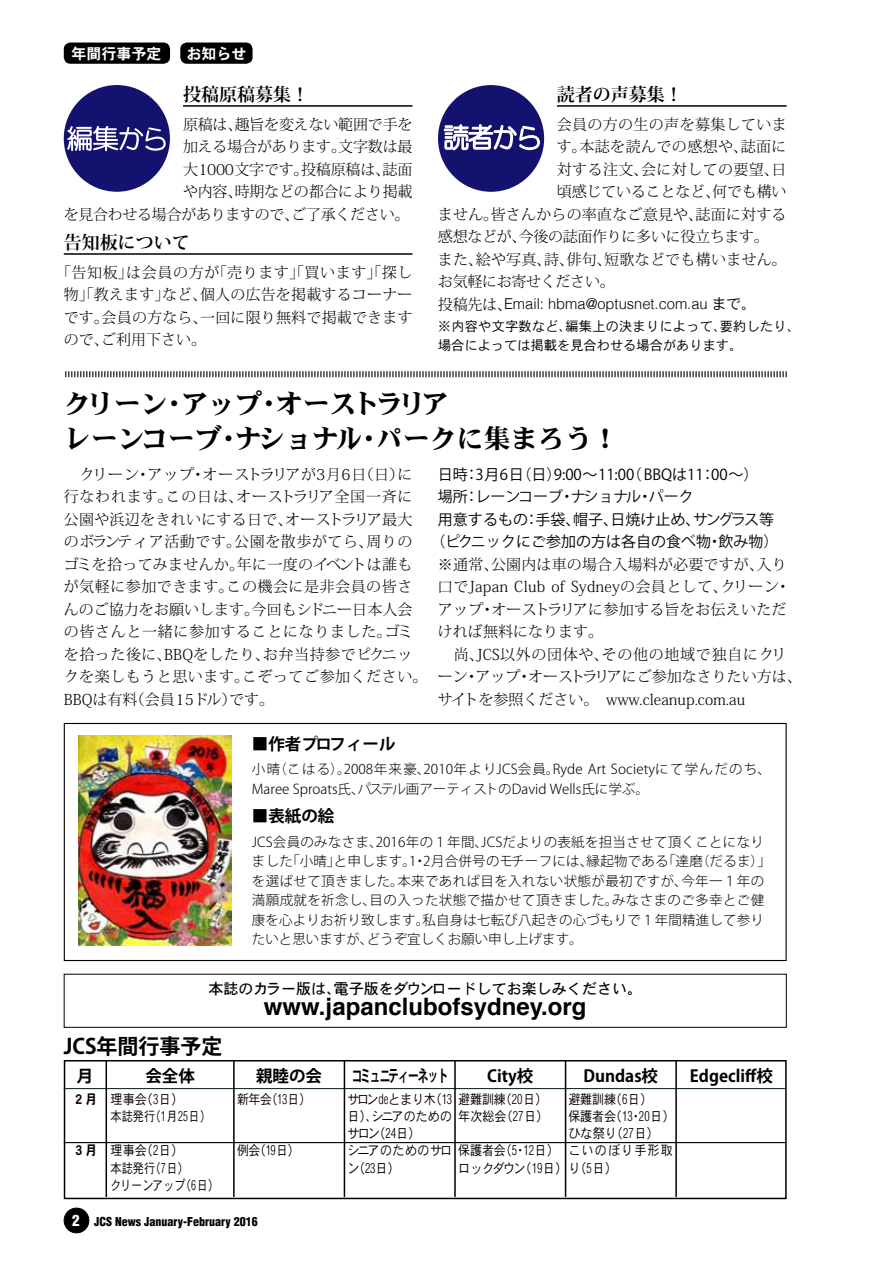
<style>
.page{position:relative;width:893px;height:1263px;background:#fff}
.page>*{position:absolute;margin:0;border:0;box-sizing:border-box;transform-origin:0 0}
.t1{font:27px/34.5px "DFHS Mincho W9";color:#000}
.t2{font:700 24px "Helvetica";color:#000}
.t3{font:700 21px "Koz Go Pro";color:#000}
.t4{font:700 18px "Koz Min Pro";color:#000}
.t5{font:700 16.5px "Koz Go Pro";color:#000}
.t6{font:700 16.5px "Koz Go Pro";letter-spacing:-.075em;color:#000;scale:.65 1}
.t7{font:300 15px/22.5px "Koz Min Pro";letter-spacing:.015em;color:#000;text-align:justify}
.t8{font:300 15px/22.5px "Koz Min Pro";letter-spacing:.035em;color:#000}
.t9{font:15px "Koz Go Pro";color:#000}
.t10{font:300 15px/22.5px "Koz Min Pro";letter-spacing:-.015em;color:#000;text-align:right}
.t11{font:300 15px "Koz Min Pro";letter-spacing:-.02em;color:#000}
.t12{font:300 15px "Helvetica";color:#000}
.t13{font:15px "DFHS Gothic W5";color:#000}
.t14{font:300 15px "Koz Min Pro";letter-spacing:-.01em;color:#000}
.t15{font:15px "DFHS Gothic W7";color:#fff}
.t16{font:300 13.5px/19.5px "Koz Go Pro";letter-spacing:.015em;color:#000}
.t17{font:13.5px/17.2px "DFHS Gothic W3";color:#000;scale:.9 1}
.t18{font:13.5px/17.2px "DFHS Gothic W3";letter-spacing:-.02em;color:#000;scale:.9 1}
.t19{font:13.5px/19.5px "DFHS Gothic W3";color:#000}
.t20{font:13.5px "DFHS Gothic W3";color:#000;scale:.88 1}
.t21{font:13.5px "DFHS Gothic W7";color:#000;scale:.9 1}
.t22{font:900 condensed 12px "Helvetica";color:#000}
.s1{font-family:"Koz Min Pro"}
.s2{font-family:"DFHS Gothic W3";font-weight:400}
.s3{font-family:"Helvetica";font-weight:300;font-stretch:condensed}
.s4{font-size:15px;color:#fff}
</style>
<div class="page">
<div style="left:64px;top:1208px;width:25px;height:25px;background:#000;border-radius:50%"></div>
<div style="left:64px;top:1208px;width:25px;height:25px;border:1px solid #000;border-radius:50%"></div>
<hr style="left:557px;top:105px;width:230px;height:2px;background:#000">
<div style="left:64px;top:1060px;width:723px;height:139px;border:2px solid #000"></div>
<hr style="left:64px;top:1142px;width:723px;height:1px;background:#000">
<div style="left:64px;top:43px;width:106px;height:21px;background:#000;border-radius:7px"></div>
<hr style="left:64px;top:1088px;width:723px;height:1px;background:#1f3134">
<hr style="left:106px;top:1061px;width:1px;height:136px;background:#000">
<hr style="left:233px;top:1061px;width:2px;height:136px;background:#000">
<hr style="left:344px;top:1061px;width:1px;height:136px;background:#000">
<hr style="left:454px;top:1061px;width:2px;height:136px;background:#000">
<hr style="left:565px;top:1061px;width:1px;height:136px;background:#000">
<hr style="left:675px;top:1061px;width:2px;height:136px;background:#000">
<hr style="left:183px;top:105px;width:229px;height:2px;background:#000">
<hr style="left:64px;top:253px;width:348px;height:2px;background:#000">
<div style="left:64px;top:85px;width:106px;height:107px;background:#14126f;border-radius:50%"></div>
<svg style="left:67px;top:126px;width:99px;height:25px"></svg>
<div style="left:438px;top:85px;width:106px;height:107px;background:#14126f;border-radius:50%"></div>
<svg style="left:443px;top:114px;width:98px;height:37px"></svg>
<div style="left:180px;top:43px;width:73px;height:21px;background:#000;border-radius:7px"></div>
<div style="left:64px;top:974px;width:723px;height:54px;border:1px solid #000"></div>
<svg style="left:65px;top:371px;width:722px;height:7px"></svg>
<img style="left:79px;top:735px;width:153px;height:211px">
<div style="left:64px;top:723px;width:723px;height:238px;border:1px solid #000"></div>
<p class="t15" style="left:71px;top:46px;width:92px">年間行事予定</p>
<p class="t15" style="left:186px;top:46px;width:62px">お知らせ</p>
<p class="t4" style="left:183px;top:81px;width:127px">投稿原稿募集！</p>
<p class="t10" style="left:64px;top:112px;width:350px">原稿は、趣旨を変えない範囲で手を<br>加える場合があります。文字数は最<br>大1000文字です。投稿原稿は、誌面<br>や内容、時期などの都合により掲載<br>を見合わせる場合がありますので、ご了承ください。</p>
<p class="t4" style="left:64px;top:229px;width:127px">告知板について</p>
<p class="t7" style="left:64px;top:260px;width:350px;text-indent:-8px">「告知板」は会員の方が「売ります」「買います」「探し物」「教えます」など、個人の広告を掲載するコーナーです。会員の方なら、一回に限り無料で掲載できますので、ご利用下さい。</p>
<p class="t4" style="left:557px;top:81px;width:127px">読者の声募集！</p>
<p class="t7" style="left:557px;top:112px;width:231px">会員の方の生の声を募集していま</p>
<p class="t7" style="left:557px;top:135px;width:231px">す。本誌を読んでの感想や、誌面に</p>
<p class="t7" style="left:557px;top:157px;width:231px">対する注文、会に対しての要望、日</p>
<p class="t14" style="left:557px;top:181px;width:231px">頃感じていることなど、何でも構い</p>
<p class="t7" style="left:438px;top:202px;width:350px">ません。皆さんからの率直なご意見や、誌面に対する</p>
<p class="t11" style="left:438px;top:226px;width:332px">感想などが、今後の誌面作りに多いに役立ちます。</p>
<p class="t7" style="left:438px;top:247px;width:350px">また、絵や写真、詩、俳句、短歌などでも構いません。</p>
<p class="t11" style="left:438px;top:271px;width:178px">お気軽にお寄せください。</p>
<p class="t12" style="left:438px;top:298px;width:319px"><span class="s1">投稿先は、</span>Email: hbma@optusnet.com.au <span class="s2">まで。</span></p>
<p class="t19" style="left:438px;top:316px;width:363px">※内容や文字数など、編集上の決まりによって、要約したり、場合によっては掲載を見合わせる場合があります。</p>
<h1 class="t1" style="left:64px;top:387px;width:556px">クリーン・アップ・オーストラリア<br>レーンコーブ・ナショナル・パークに集まろう！</h1>
<p class="t8" style="left:64px;top:462px;width:365px">　クリーン・アップ・オーストラリアが3月6日（日）に行なわれます。この日は、オーストラリア全国一斉に公園や浜辺をきれいにする日で、オーストラリア最大のボランティア活動です。公園を散歩がてら、周りのゴミを拾ってみませんか。年に一度のイベントは誰もが気軽に参加できます。この機会に是非会員の皆さんのご協力をお願いします。今回もシドニー日本人会の皆さんと一緒に参加することになりました。ゴミを拾った後に、BBQをしたり、お弁当持参でピクニックを楽しもうと思います。こぞってご参加ください。<br>BBQは有料（会員15ドル）です。</p>
<p class="t9" style="left:438px;top:464px;width:322px">日時：3月6日（日）9:00～11:00（ BBQは11：00～）</p>
<p class="t9" style="left:438px;top:487px;width:257px">場所：レーンコーブ・ナショナル・パーク</p>
<p class="t9" style="left:438px;top:509px;width:338px">用意するもの：手袋、帽子、日焼け止め、サングラス等</p>
<p class="t9" style="left:430px;top:532px;width:349px">（ピクニックにご参加の方は各自の食べ物・飲み物）</p>
<p class="t7" style="left:438px;top:552px;width:365px;text-align:left">※通常、公園内は車の場合入場料が必要ですが、入り口でJapan Club of Sydneyの会員として、クリーン・アップ・オーストラリアに参加する旨をお伝えいただければ無料になります。<br>　尚、JCS以外の団体や、その他の地域で独自にクリーン・アップ・オーストラリアにご参加なさりたい方は、サイトを参照ください。　www.cleanup.com.au</p>
<p class="t5" style="left:252px;top:733px;width:145px">■作者プロフィール</p>
<p class="t16" style="left:252px;top:759px;width:520px">小晴（こはる）。2008年来豪、2010年よりJCS会員。Ryde Art Societyにて学んだのち、<br>Maree Sproats氏、パステル画アーティストのDavid Wells氏に学ぶ。</p>
<p class="t5" style="left:252px;top:805px;width:84px">■表紙の絵</p>
<p class="t16" style="left:252px;top:832px;width:520px">JCS会員のみなさま、2016年の１年間、JCSだよりの表紙を担当させて頂くことになりました「小晴」と申します。1・2月合併号のモチーフには、縁起物である「達磨（だるま）」を選ばせて頂きました。本来であれば目を入れない状態が最初ですが、今年一１年の満願成就を祈念し、目の入った状態で描かせて頂きました。みなさまのご多幸とご健康を心よりお祈り致します。私自身は七転び八起きの心づもりで１年間精進して参りたいと思いますが、どうぞ宜しくお願い申し上げます。</p>
<p class="t13" style="left:208px;top:981px;width:435px">本誌のカラー版は、電子版をダウンロードしてお楽しみください。</p>
<h2 class="t2" style="left:264px;top:996px;width:324px">www.japanclubofsydney.org</h2>
<h3 class="t3" style="left:64px;top:1033px;width:160px">JCS年間行事予定</h3>
<p class="t5" style="left:77px;top:1065px;width:18px">月</p>
<p class="t5" style="left:145px;top:1065px;width:51px">会全体</p>
<p class="t5" style="left:256px;top:1065px;width:67px">親睦の会</p>
<p class="t6" style="left:352px;top:1065px;width:150px">コミュニティーネット</p>
<p class="t5" style="left:487px;top:1065px;width:48px">City校</p>
<p class="t5" style="left:583px;top:1065px;width:76px">Dundas校</p>
<p class="t5" style="left:690px;top:1065px;width:84px">Edgecliff校</p>
<p class="t17" style="left:111px;top:1090px;width:113px">理事会（<span class="s3">3</span>日）<br>本誌発行（<span class="s3">1</span>月<span class="s3">25</span>日）</p>
<p class="t17" style="left:111px;top:1142px;width:122px">理事会（<span class="s3">2</span>日）<br>本誌発行（<span class="s3">7</span>日）<br>クリーンアップ（<span class="s3">6</span>日）</p>
<p class="t20" style="left:237px;top:1092px;width:85px">新年会（<span class="s3">13</span>日）</p>
<p class="t20" style="left:237px;top:1144px;width:72px">例会（<span class="s3">19</span>日）</p>
<p class="t18" style="left:348px;top:1090px;width:236px">サロン<span class="s3">de</span>とまり木（<span class="s3">13</span> 避難訓練（<span class="s3">20</span>日）日）、シニアのための年次総会（<span class="s3">27</span>日）サロン（<span class="s3">24</span>日）<br>シニアのためのサロ保護者会（<span class="s3">5</span>・<span class="s3">12</span>日）ン（<span class="s3">23</span>日）</p>
<p class="t17" style="left:568px;top:1090px;width:119px">避難訓練（<span class="s3">6</span>日）<br>保護者会（<span class="s3">13</span>・<span class="s3">20</span>日）ひな祭り（<span class="s3">27</span>日）<br>こいのぼり手形取</p>
<p class="t21" style="left:73px;top:1092px;width:29px">２月</p>
<p class="t21" style="left:73px;top:1144px;width:29px">３月</p>
<p class="t17" style="left:458px;top:1159px;width:178px">ロックダウン（<span class="s3">19</span>日）り（<span class="s3">5</span>日）</p>
<p class="t22" style="left:72px;top:1214px;width:187px"><span class="s4">2</span> JCS News January-February 2016</p>
</div>
